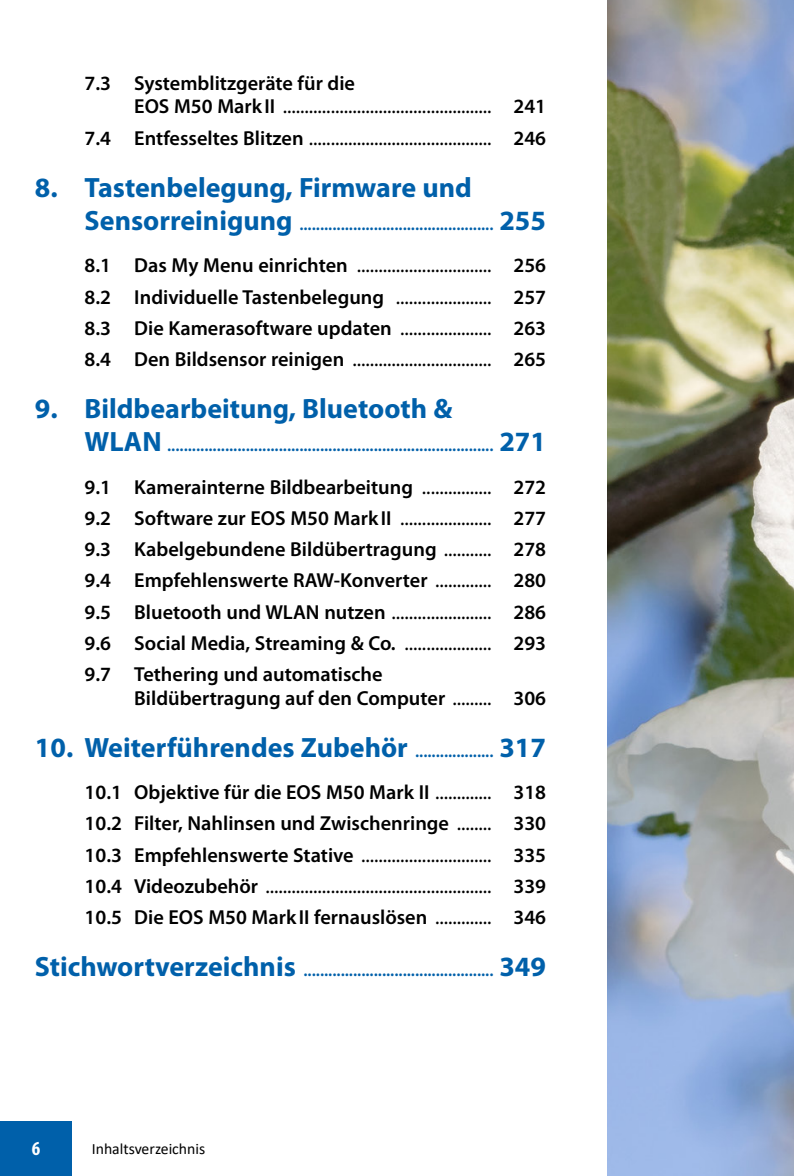
<style>
.page{position:relative;width:794px;height:1176px;background:#fff}
.page>*{position:absolute;margin:0;border:0;box-sizing:border-box;transform-origin:0 0}
.t1{font:700 28px "Myriad Pro";color:#0060aa}
.t2{font:21px "Myriad Pro";color:#000}
.t3{font:600 20.3px/23.8px "Myriad Pro";color:#000}
.t4{font:700 condensed 19.95px "Myriad Pro";color:#fff}
.t5{font:600 17.5px "Myriad Pro";color:#0060aa}
.t6{font:15.75px "Calibri";color:#000}
.s1{font-weight:600;font-size:20.3px}
.s2{font-weight:700;font-size:28px}
.s3{font-weight:400;font-size:21px}
.s4{font-weight:600;font-size:17.5px}
</style>
<div class="page">
<div style="left:0;top:1121px;width:72px;height:55px;background:#0060aa"></div>
<img style="left:607px;top:0;width:187px;height:1176px">
<p class="t3" style="left:85px;top:70px;width:272px">7.3 Systemblitzgeräte für die</p>
<p class="t2" style="left:134px;top:93px;width:413px"><span class="s1">EOS M50 MarkII</span> ................................................ <span class="s1">241</span></p>
<p class="t2" style="left:85px;top:125px;width:463px"><span class="s1">7.4 Entfesseltes Blitzen</span> .......................................... <span class="s1">246</span></p>
<p class="t1" style="left:35px;top:169px;width:438px">8. Tastenbelegung, Firmware und</p>
<p class="t5" style="left:85px;top:213px;width:463px"><span class="s2">Sensorreinigung</span> ............................................... <span class="s2">255</span></p>
<p class="t2" style="left:85px;top:252px;width:463px"><span class="s1">8.1 Das My Menu einrichten</span> ............................... <span class="s1">256</span></p>
<p class="t3" style="left:85px;top:284px;width:463px">8.2 Individuelle Tastenbelegung <span class="s3">......................</span> 257</p>
<p class="t3" style="left:85px;top:315px;width:463px">8.3 Die Kamerasoftware updaten <span class="s3">.....................</span> 263</p>
<p class="t2" style="left:85px;top:346px;width:463px"><span class="s1">8.4 Den Bildsensor reinigen</span> ................................ <span class="s1">265</span></p>
<p class="t1" style="left:35px;top:390px;width:419px">9. Bildbearbeitung, Bluetooth &amp;</p>
<p class="t5" style="left:85px;top:434px;width:463px"><span class="s2">WLAN</span> ............................................................................... <span class="s2">271</span></p>
<p class="t3" style="left:85px;top:474px;width:463px">9.1 Kamerainterne Bildbearbeitung <span class="s3">................</span> 272</p>
<p class="t3" style="left:85px;top:505px;width:463px">9.2 Software zur EOS M50 MarkII <span class="s3">.....................</span> 277</p>
<p class="t3" style="left:85px;top:537px;width:463px">9.3 Kabelgebundene Bildübertragung <span class="s3">...........</span> 278</p>
<p class="t3" style="left:85px;top:568px;width:463px">9.4 Empfehlenswerte RAW-Konverter <span class="s3">.............</span> 280</p>
<p class="t3" style="left:85px;top:599px;width:463px">9.5 Bluetooth und WLAN nutzen <span class="s3">.......................</span> 286</p>
<p class="t3" style="left:85px;top:630px;width:463px">9.6 Social Media, Streaming &amp; Co. <span class="s3">....................</span> 293</p>
<p class="t3" style="left:134px;top:662px;width:413px;text-indent:-50px">9.7 Tethering und automatische<br>Bildübertragung auf den Computer <span class="s3">.........</span> 306</p>
<p class="t1" style="left:35px;top:729px;width:512px">10. Weiterführendes Zubehör <span class="s4">...................</span> 317</p>
<p class="t3" style="left:85px;top:780px;width:463px">10.1 Objektive für die EOS M50 Mark II <span class="s3">.............</span> 318</p>
<p class="t3" style="left:85px;top:811px;width:463px">10.2 Filter, Nahlinsen und Zwischenringe <span class="s3">........</span> 330</p>
<p class="t2" style="left:85px;top:841px;width:463px"><span class="s1">10.3 Empfehlenswerte Stative</span> .............................. <span class="s1">335</span></p>
<p class="t2" style="left:85px;top:873px;width:463px"><span class="s1">10.4 Videozubehör</span> .................................................... <span class="s1">339</span></p>
<p class="t3" style="left:85px;top:905px;width:463px">10.5 Die EOS M50 MarkII fernauslösen <span class="s3">.............</span> 346</p>
<p class="t5" style="left:35px;top:959px;width:512px"><span class="s2">Stichwortverzeichnis</span> .............................................. <span class="s2">349</span></p>
<p class="t4" style="left:32px;top:1136px;width:10px">6</p>
<p class="t6" style="left:92px;top:1137px;width:115px">Inhaltsverzeichnis</p>
</div>
